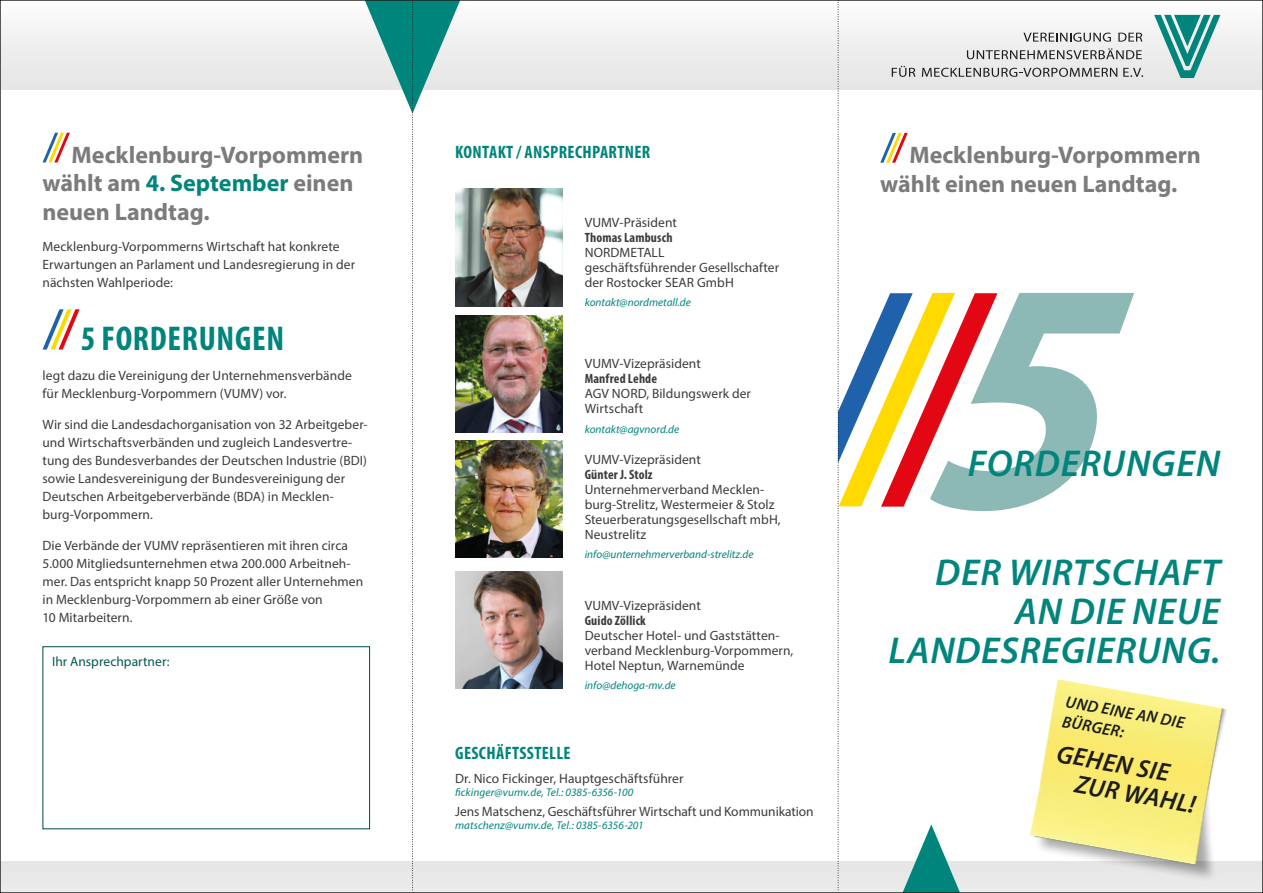
<style>
.page{position:relative;width:1263px;height:893px;background:#fff}
.page>*{position:absolute;margin:0;border:0;box-sizing:border-box;transform-origin:0 0}
.t1{font:italic 600 37.5px/39px "Myriad Pro";letter-spacing:.02em;color:#00857c;text-align:right}
.t2{font:700 condensed 34.5px "Myriad Pro";letter-spacing:.02em;color:#00857c}
.t3{font:italic 600 25.5px/27px "Myriad Pro";color:#1d1d1b}
.t4{font:700 24px/28.8px "Myriad Pro";color:#7c7b7b}
.t5{font:700 condensed 18px "Myriad Pro";letter-spacing:.02em;color:#00857c}
.t6{font:italic 600 16.5px/19.8px "Myriad Pro";color:#1d1d1b}
.t7{font:13.5px/18px "Myriad Pro";letter-spacing:.005em;color:#3c3c3b}
.t8{font:700 condensed 13.5px "Myriad Pro";letter-spacing:.01em;color:#3c3c3b}
.t9{font:13.5px "Myriad Pro";color:#005853}
.t10{font:italic 11.25px "Myriad Pro";color:#00857c}
.s1{color:#00857c}
</style>
<div class="page">
<div style="left:0;top:0;width:1263px;height:89px;background:linear-gradient(to bottom,#fdfdfd,#e4e4e5)"></div>
<svg style="left:1154px;top:15px;width:66px;height:63px"></svg>
<img style="left:460px;top:189px;width:102px;height:117px">
<img style="left:460px;top:315px;width:102px;height:118px">
<img style="left:460px;top:440px;width:102px;height:118px">
<img style="left:460px;top:571px;width:102px;height:118px">
<svg style="left:43px;top:133px;width:27px;height:29px"></svg>
<div style="left:0;top:861px;width:1263px;height:32px;background:#e9e9e9"></div>
<img style="left:1143px;top:694px;width:84px;height:184px">
<svg style="left:43px;top:309px;width:37px;height:41px"></svg>
<div style="left:43px;top:646px;width:327px;height:183px;border:1px solid #004b45"></div>
<svg style="left:365px;top:0;width:95px;height:893px"></svg>
<svg style="left:796px;top:0;width:347px;height:893px"></svg>
<h3 class="t4" style="left:43px;top:139px;width:322px;text-indent:29px">Mecklenburg-Vorpommern wählt am <span class="s1">4. September</span> einen neuen Landtag.</h3>
<p class="t7" style="left:43px;top:237px;width:314px">Mecklenburg-Vorpommerns Wirtschaft hat konkrete<br>Erwartungen an Parlament und Landesregierung in der nächsten Wahlperiode:</p>
<h2 class="t2" style="left:81px;top:317px;width:205px">5 FORDERUNGEN</h2>
<p class="t7" style="left:43px;top:367px;width:311px">legt dazu die Vereinigung der Unternehmensverbände für Mecklenburg-Vorpommern (VUMV) vor.</p>
<p class="t7" style="left:43px;top:415px;width:327px">Wir sind die Landesdachorganisation von 32 Arbeitgeber&shy;und Wirtschaftsverbänden und zugleich Landesvertre&shy;tung des Bundesverbandes der Deutschen Industrie (BDI) sowie Landesvereinigung der Bundesvereinigung der Deutschen Arbeitgeberverbände (BDA) in Mecklen&shy;burg-Vorpommern.</p>
<p class="t7" style="left:43px;top:536px;width:322px">Die Verbände der VUMV repräsentieren mit ihren circa 5.000 Mitgliedsunternehmen etwa 200.000 Arbeitneh&shy;mer. Das entspricht knapp 50 Prozent aller Unternehmen in Mecklenburg-Vorpommern ab einer Größe von<br>10 Mitarbeitern.</p>
<p class="t9" style="left:52px;top:654px;width:119px">Ihr Ansprechpartner:</p>
<h3 class="t5" style="left:455px;top:141px;width:197px">KONTAKT / ANSPRECHPARTNER</h3>
<p class="t7" style="left:585px;top:213px;width:94px">VUMV-Präsident</p>
<p class="t8" style="left:585px;top:229px;width:89px">Thomas Lambusch</p>
<p class="t7" style="left:585px;top:245px;width:196px;line-height:15px">NORDMETALL geschäftsführender Gesellschafter der Rostocker SEAR GmbH</p>
<p class="t10" style="left:585px;top:295px;width:108px">kontakt@nordmetall.de</p>
<p class="t7" style="left:585px;top:355px;width:118px">VUMV-Vizepräsident</p>
<p class="t8" style="left:585px;top:370px;width:74px">Manfred Lehde</p>
<p class="t7" style="left:585px;top:386px;width:168px;line-height:15px">AGV NORD, Bildungswerk der<br>Wirtschaft</p>
<p class="t10" style="left:585px;top:422px;width:96px">kontakt@agvnord.de</p>
<p class="t7" style="left:585px;top:450px;width:118px">VUMV-Vizepräsident</p>
<p class="t8" style="left:585px;top:466px;width:69px">Günter J. Stolz</p>
<p class="t7" style="left:585px;top:481px;width:198px;line-height:15px">Unternehmerverband Mecklen&shy;burg-Strelitz, Westermeier &amp; Stolz<br>Steuerberatungsgesellschaft mbH,<br>Neustrelitz</p>
<p class="t10" style="left:585px;top:547px;width:170px">info@unternehmerverband-strelitz.de</p>
<p class="t7" style="left:585px;top:596px;width:118px">VUMV-Vizepräsident</p>
<p class="t8" style="left:585px;top:612px;width:63px">Guido Zöllick</p>
<p class="t7" style="left:585px;top:627px;width:210px;line-height:15px">Deutscher Hotel- und Gaststätten&shy;verband Mecklenburg-Vorpommern,<br>Hotel Neptun, Warnemünde</p>
<p class="t10" style="left:585px;top:678px;width:92px">info@dehoga-mv.de</p>
<h3 class="t5" style="left:455px;top:742px;width:117px">GESCHÄFTSSTELLE</h3>
<p class="t7" style="left:455px;top:769px;width:230px">Dr. Nico Fickinger, Hauptgeschäftsführer</p>
<p class="t10" style="left:455px;top:786px;width:180px">fickinger@vumv.de, Tel.: 0385-6356-100</p>
<p class="t7" style="left:455px;top:802px;width:360px">Jens Matschenz, Geschäftsführer Wirtschaft und Kommunikation</p>
<p class="t10" style="left:455px;top:818px;width:190px">matschenz@vumv.de, Tel.: 0385-6356-201</p>
<h3 class="t4" style="left:880px;top:139px;width:322px;text-indent:29px">Mecklenburg-Vorpommern wählt einen neuen Landtag.</h3>
<h1 class="t1" style="left:968px;top:443px;width:254px">FORDERUNGEN</h1>
<h1 class="t1" style="left:888px;top:552px;width:333px">DER WIRTSCHAFT<br>AN DIE NEUE<br>LANDESREGIERUNG.</h1>
<p class="t6" style="left:1068px;top:691px;width:122px;rotate:10deg">UND EINE AN DIE<br>BÜRGER:</p>
<h3 class="t3" style="left:1082px;top:743px;width:123px;text-indent:-23px;rotate:10deg">GEHEN SIE<br>ZUR WAHL!</h3>
</div>
